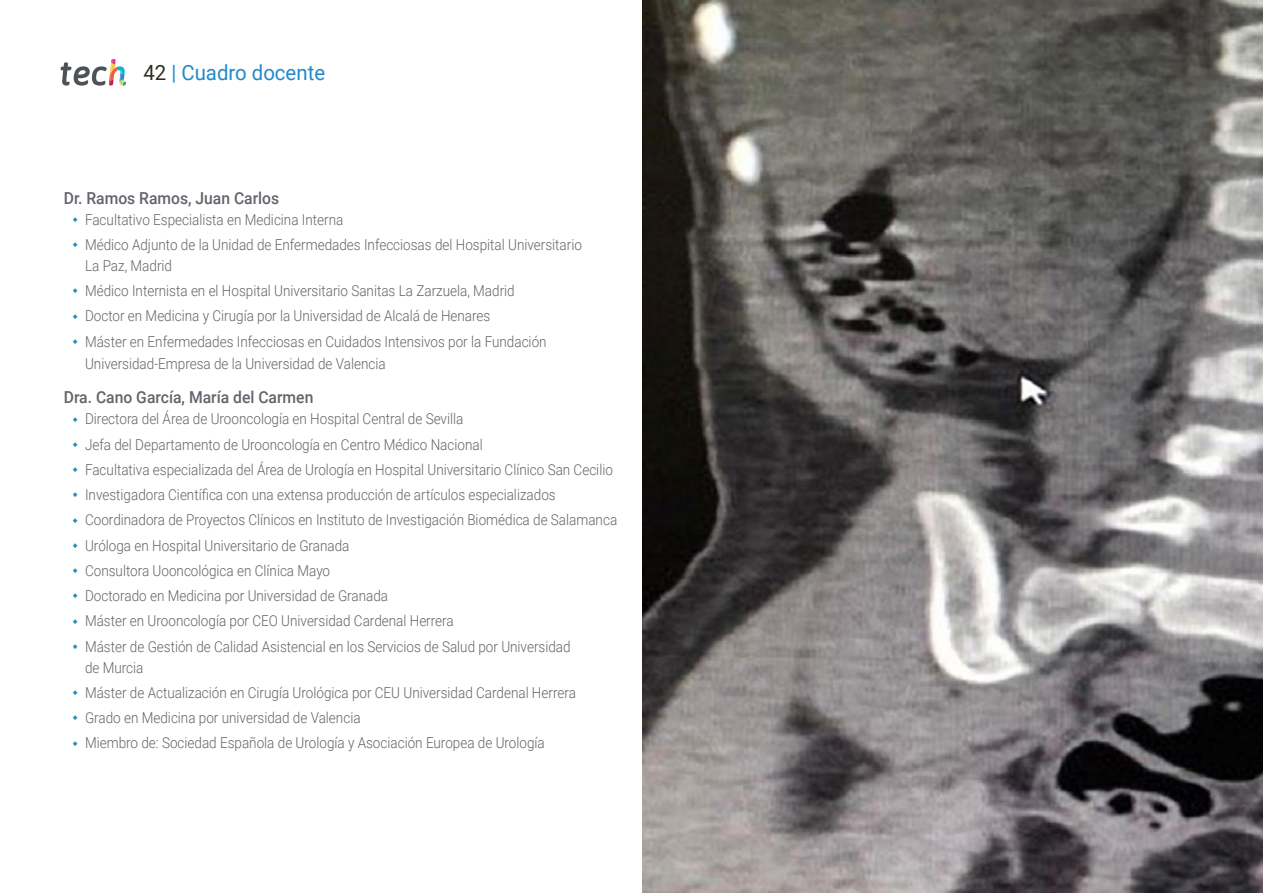
<style>
.page{position:relative;width:1263px;height:893px;background:#fff}
.page>*{position:absolute;margin:0;border:0;box-sizing:border-box;transform-origin:0 0}
.t1{font:21px "Roboto";color:#2289ca}
.t2{font:500 16.5px "Roboto";color:#61646a;scale:.95 1}
.t3{font:300 15px/25.2px "Roboto";color:#61646a;scale:.9 1}
.s1{color:#312e20}
</style>
<div class="page">
<img style="left:642px;top:0;width:621px;height:893px">
<svg style="left:61px;top:59px;width:65px;height:27px"></svg>
<h1 class="t1" style="left:144px;top:57px;width:183px"><span class="s1">42</span> | Cuadro docente</h1>
<p class="t2" style="left:64px;top:186px;width:228px">Dr. Ramos Ramos, Juan Carlos</p>
<p class="t3" style="left:85px;top:206px;width:554px">Facultativo Especialista en Medicina Interna<br>Médico Adjunto de la Unidad de Enfermedades Infecciosas del Hospital Universitario</p>
<p class="t3" style="left:85px;top:252px;width:514px">La Paz, Madrid<br>Médico Internista en el Hospital Universitario Sanitas La Zarzuela, Madrid Doctor en Medicina y Cirugía por la Universidad de Alcalá de Henares<br>Máster en Enfermedades Infecciosas en Cuidados Intensivos por la Fundación</p>
<p class="t3" style="left:85px;top:351px;width:336px">Universidad-Empresa de la Universidad de Valencia</p>
<p class="t2" style="left:64px;top:386px;width:264px">Dra. Cano García, María del Carmen</p>
<p class="t3" style="left:85px;top:406px;width:593px">Directora del Área de Urooncología en Hospital Central de Sevilla<br>Jefa del Departamento de Urooncología en Centro Médico Nacional<br>Facultativa especializada del Área de Urología en Hospital Universitario Clínico San Cecilio Investigadora Científica con una extensa producción de artículos especializados Coordinadora de Proyectos Clínicos en Instituto de Investigación Biomédica de Salamanca Uróloga en Hospital Universitario de Granada<br>Consultora Uooncológica en Clínica Mayo<br>Doctorado en Medicina por Universidad de Granada<br>Máster en Urooncología por CEO Universidad Cardenal Herrera<br>Máster de Gestión de Calidad Asistencial en los Servicios de Salud por Universidad</p>
<p class="t3" style="left:85px;top:654px;width:547px">de Murcia<br>Máster de Actualización en Cirugía Urológica por CEU Universidad Cardenal Herrera Grado en Medicina por universidad de Valencia<br>Miembro de: Sociedad Española de Urología y Asociación Europea de Urología</p>
</div>
